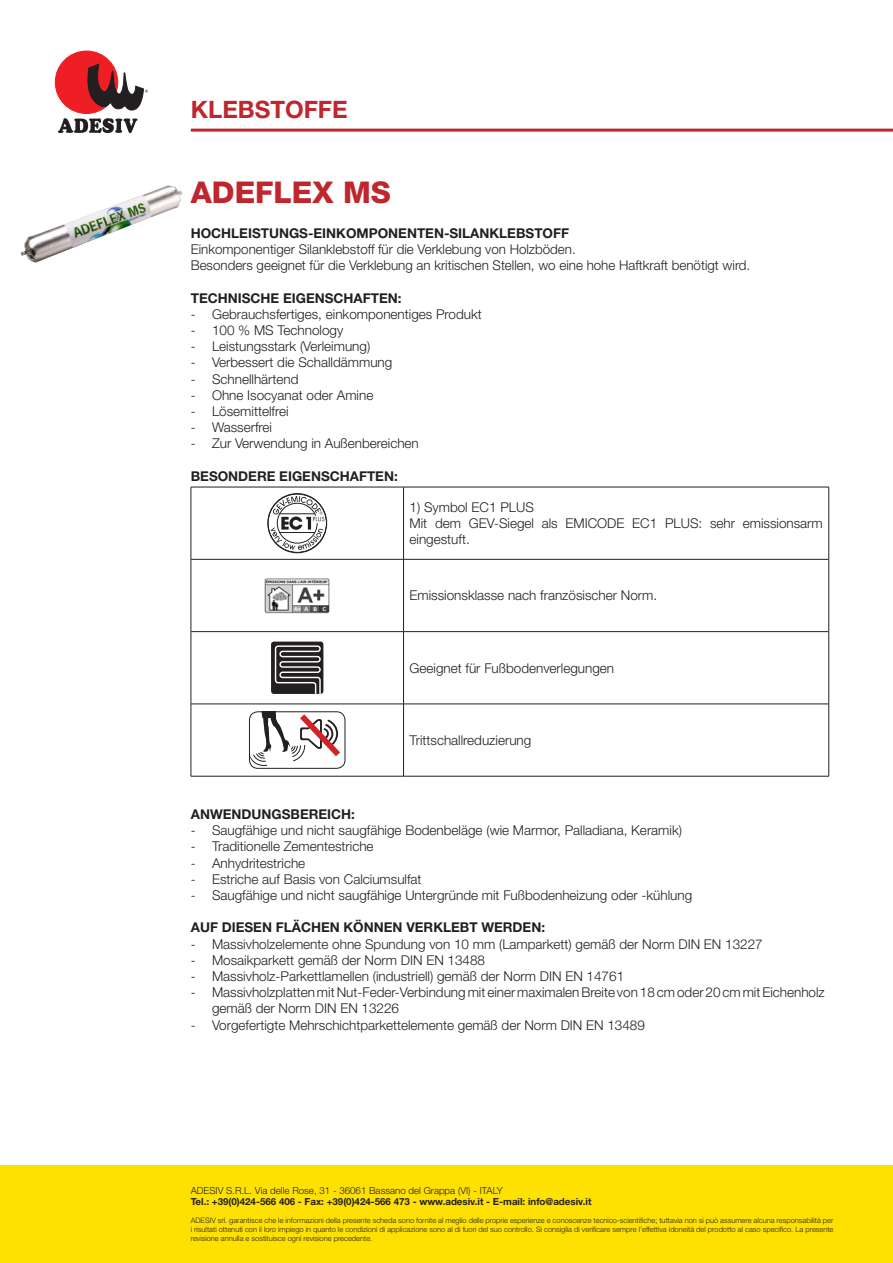
<style>
.page{position:relative;width:893px;height:1263px;background:#fff}
.page>*{position:absolute;margin:0;border:0;box-sizing:border-box;transform-origin:0 0}
.TITOLO{font:800 30px "Helvetica Neue LT Std";color:#c0262d}
.TITOLO-2{font:700 24px "Helvetica Neue LT Std";color:#c0262d}
.TESTO{font:300 13.5px/16.2px "Helvetica Neue LT Std";color:#231f20}
.TITOLETTI{font:700 13.5px "Helvetica Neue LT Std";color:#231f20}
.t1{font:700 9.75px "Helvetica Neue LT Std";color:#231f20}
.t2{font:300 9.75px "Helvetica Neue LT Std";color:#231f20}
.t3{font:300 7.5px/9px "Helvetica Neue LT Std";color:#231f20;text-align:justify}
</style>
<div class="page">
<div style="left:0;top:1165px;width:893px;height:98px;background:#ffe101"></div>
<svg style="left:58px;top:118px;width:79px;height:15px"></svg>
<div style="left:55px;top:51px;width:63px;height:62px;background:#ee1e24;border-radius:50%"></div>
<div style="left:55px;top:51px;width:63px;height:63px;border:1px solid #ee1e24;border-radius:50%"></div>
<svg style="left:87px;top:64px;width:61px;height:46px"></svg>
<hr style="left:191px;top:129px;width:702px;height:3px;background:#c0262d">
<img style="left:21px;top:185px;width:162px;height:78px">
<hr style="left:191px;top:559px;width:212px;height:1px;background:#231f20">
<hr style="left:404px;top:559px;width:425px;height:1px;background:#231f20">
<hr style="left:191px;top:631px;width:212px;height:1px;background:#231f20">
<hr style="left:404px;top:631px;width:425px;height:1px;background:#231f20">
<hr style="left:191px;top:487px;width:213px;height:1px;background:#231f20">
<hr style="left:191px;top:487px;width:1px;height:72px;background:#231f20">
<hr style="left:404px;top:487px;width:425px;height:1px;background:#231f20">
<hr style="left:403px;top:487px;width:1px;height:72px;background:#231f20">
<hr style="left:828px;top:487px;width:1px;height:72px;background:#231f20">
<hr style="left:191px;top:559px;width:1px;height:73px;background:#231f20">
<hr style="left:403px;top:559px;width:1px;height:73px;background:#231f20">
<hr style="left:828px;top:559px;width:1px;height:73px;background:#231f20">
<hr style="left:191px;top:632px;width:1px;height:72px;background:#231f20">
<hr style="left:403px;top:632px;width:1px;height:72px;background:#231f20">
<hr style="left:828px;top:632px;width:1px;height:72px;background:#231f20">
<hr style="left:191px;top:704px;width:213px;height:1px;background:#231f20">
<hr style="left:191px;top:704px;width:1px;height:72px;background:#231f20">
<hr style="left:404px;top:704px;width:425px;height:1px;background:#231f20">
<hr style="left:403px;top:704px;width:1px;height:72px;background:#231f20">
<hr style="left:828px;top:704px;width:1px;height:72px;background:#231f20">
<hr style="left:191px;top:776px;width:213px;height:1px;background:#231f20">
<hr style="left:404px;top:776px;width:425px;height:1px;background:#231f20">
<svg style="left:271px;top:496px;width:53px;height:54px"></svg>
<div style="left:268px;top:493px;width:59px;height:60px;border:1px solid #231f20;border-radius:50%"></div>
<img style="left:264px;top:578px;width:66px;height:35px">
<div style="left:271px;top:642px;width:52px;height:52px;background:#231f20;border-radius:3px"></div>
<svg style="left:274px;top:645px;width:47px;height:49px"></svg>
<svg style="left:249px;top:711px;width:97px;height:57px"></svg>
<p class="TITOLO-2" style="left:191px;top:95px;width:158px">KLEBSTOFFE</p>
<p class="TITOLO" style="left:191px;top:174px;width:202px">ADEFLEX MS</p>
<p class="TITOLETTI" style="left:191px;top:225px;width:380px">HOCHLEISTUNGS-EINKOMPONENTEN-SILANKLEBSTOFF</p>
<p class="TESTO" style="left:191px;top:241px;width:386px">Einkomponentiger Silanklebstoff für die Verklebung von Holzböden.</p>
<p class="TESTO" style="left:191px;top:257px;width:561px">Besonders geeignet für die Verklebung an kritischen Stellen, wo eine hohe Haftkraft benötigt wird.</p>
<p class="TITOLETTI" style="left:191px;top:289px;width:212px">TECHNISCHE EIGENSCHAFTEN:</p>
<p class="TESTO" style="left:191px;top:306px;width:293px">- Gebrauchsfertiges, einkomponentiges Produkt</p>
<p class="TESTO" style="left:191px;top:322px;width:154px">- 100 % MS Technology</p>
<p class="TESTO" style="left:191px;top:338px;width:181px">- Leistungsstark (Verleimung)</p>
<p class="TESTO" style="left:191px;top:354px;width:203px">- Verbessert die Schalldämmung</p>
<p class="TESTO" style="left:191px;top:370px;width:109px">- Schnellhärtend</p>
<p class="TESTO" style="left:191px;top:387px;width:184px">- Ohne Isocyanat oder Amine</p>
<p class="TESTO" style="left:191px;top:403px;width:99px">- Lösemittelfrei</p>
<p class="TESTO" style="left:191px;top:419px;width:83px">- Wasserfrei</p>
<p class="TESTO" style="left:191px;top:435px;width:230px">- Zur Verwendung in Außenbereichen</p>
<p class="TITOLETTI" style="left:191px;top:468px;width:209px">BESONDERE EIGENSCHAFTEN:</p>
<p class="TESTO" style="left:410px;top:499px;width:126px">1) Symbol EC1 PLUS</p>
<p class="TESTO" style="left:410px;top:515px;width:415px">Mit dem GEV-Siegel als EMICODE EC1 PLUS: sehr emissionsarm eingestuft.</p>
<p class="TESTO" style="left:410px;top:587px;width:249px">Emissionsklasse nach französischer Norm.</p>
<p class="TESTO" style="left:410px;top:659px;width:206px">Geeignet für Fußbodenverlegungen</p>
<p class="TESTO" style="left:410px;top:732px;width:123px">Trittschallreduzierung</p>
<p class="TITOLETTI" style="left:191px;top:806px;width:166px">ANWENDUNGSBEREICH:</p>
<p class="TESTO" style="left:191px;top:822px;width:493px">- Saugfähige und nicht saugfähige Bodenbeläge (wie Marmor, Palladiana, Keramik)</p>
<p class="TESTO" style="left:191px;top:838px;width:184px">- Traditionelle Zementestriche</p>
<p class="TESTO" style="left:191px;top:854px;width:116px">- Anhydritestriche</p>
<p class="TESTO" style="left:191px;top:870px;width:232px">- Estriche auf Basis von Calciumsulfat</p>
<p class="TESTO" style="left:191px;top:887px;width:503px">- Saugfähige und nicht saugfähige Untergründe mit Fußbodenheizung oder -kühlung</p>
<p class="TITOLETTI" style="left:191px;top:919px;width:356px">AUF DIESEN FLÄCHEN KÖNNEN VERKLEBT WERDEN:</p>
<p class="TESTO" style="left:191px;top:935px;width:573px">- Massivholzelemente ohne Spundung von 10 mm (Lamparkett) gemäß der Norm DIN EN 13227</p>
<p class="TESTO" style="left:191px;top:951px;width:296px">- Mosaikparkett gemäß der Norm DIN EN 13488</p>
<p class="TESTO" style="left:191px;top:968px;width:435px">- Massivholz-Parkettlamellen (industriell) gemäß der Norm DIN EN 14761</p>
<p class="TESTO" style="left:212px;top:984px;width:614px;text-indent:-21px">- Massivholzplatten mit Nut-Feder-Verbindung mit einer maximalen Breite von 18 cm oder 20 cm mit Eichenholz gemäß der Norm DIN EN 13226</p>
<p class="TESTO" style="left:191px;top:1016px;width:456px">- Vorgefertigte Mehrschichtparkettelemente gemäß der Norm DIN EN 13489</p>
<p class="t2" style="left:191px;top:1184px;width:314px">ADESIV S.R.L. Via delle Rose, 31 - 36061 Bassano del Grappa (VI) - ITALY</p>
<p class="t1" style="left:191px;top:1196px;width:402px">Tel.: +39(0)424-566 406 - Fax: +39(0)424-566 473 - www.adesiv.it - E-mail: info@adesiv.it</p>
<p class="t3" style="left:191px;top:1216px;width:644px">ADESIV srl. garantisce che le informazioni della presente scheda sono fornite al meglio delle proprie esperienze e conoscenze tecnico-scientifiche; tuttavia non si può assumere alcuna responsabilità per i risultati ottenuti con il loro impiego in quanto le condizioni di applicazione sono al di fuori del suo controllo. Si consiglia di verificare sempre l’effettiva idoneità del prodotto al caso specifico. La presente revisione annulla e sostituisce ogni revisione precedente.</p>
</div>
